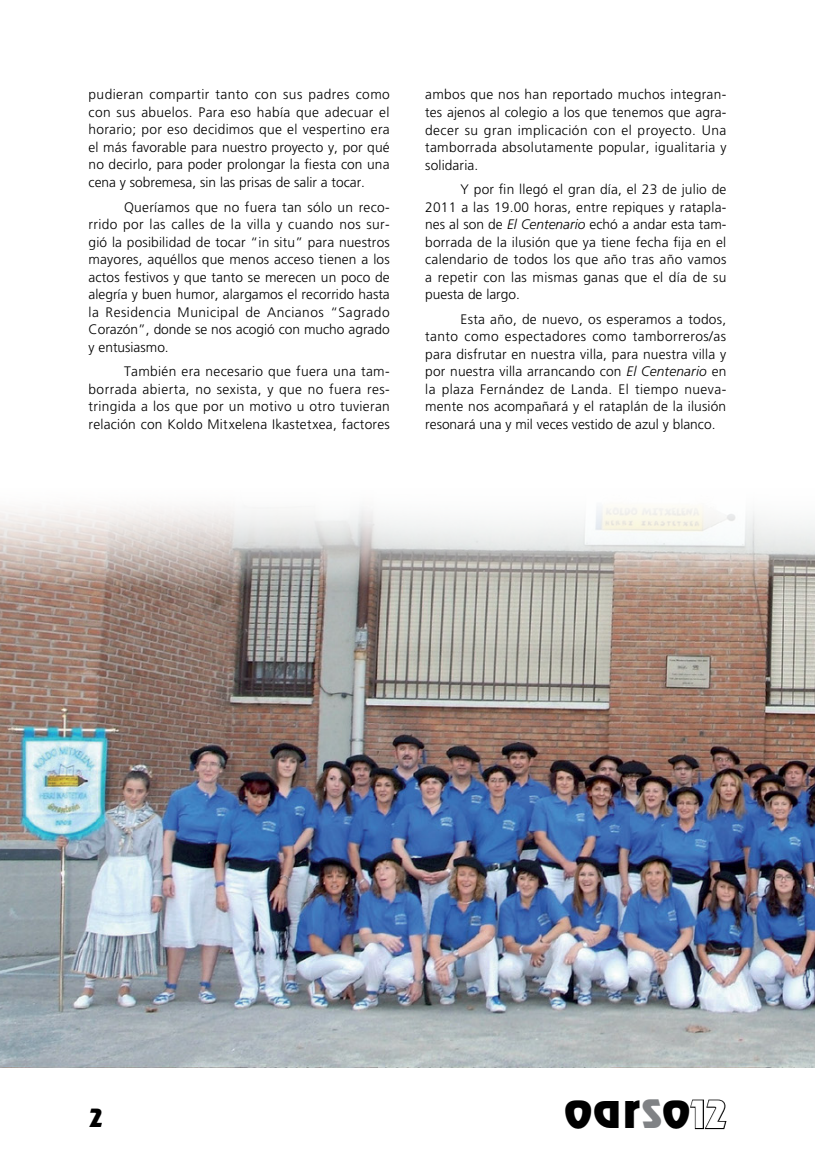
<style>
.page{position:relative;width:815px;height:1170px;background:#fff}
.page>*{position:absolute;margin:0;border:0;box-sizing:border-box;transform-origin:0 0}
.t1{font:44.62px "Revue";color:#000}
.t2{font:22.5px "Revue";color:#000}
.t3{font:300 13.75px/17.5px "Frutiger";letter-spacing:.01em;color:#000;text-align:justify}
.s1{font-style:italic}
.s2{font-size:35.12px;color:#808285}
.s3{font-size:33.75px;color:#fff}
</style>
<div class="page">
<svg style="left:690px;top:1099px;width:37px;height:30px"></svg>
<img style="left:0;top:506px;width:815px;height:561px">
<p class="t3" style="left:89px;top:86px;width:303px">pudieran compartir tanto con sus padres como con sus abuelos. Para eso había que adecuar el horario; por eso decidimos que el vespertino era el más favorable para nuestro proyecto y, por qué no decirlo, para poder prolongar la fiesta con una cena y sobremesa, sin las prisas de salir a tocar.</p>
<p class="t3" style="left:89px;top:198px;width:303px;text-indent:35px">Queríamos que no fuera tan sólo un reco&shy;rrido por las calles de la villa y cuando nos sur&shy;gió la posibilidad de tocar “in situ” para nuestros mayores, aquéllos que menos acceso tienen a los actos festivos y que tanto se merecen un poco de alegría y buen humor, alargamos el recorrido hasta la Residencia Municipal de Ancianos “Sagrado Corazón”, donde se nos acogió con mucho agrado y entusiasmo.</p>
<p class="t3" style="left:89px;top:363px;width:303px;text-indent:35px">También era necesario que fuera una tam&shy;borrada abierta, no sexista, y que no fuera res&shy;tringida a los que por un motivo u otro tuvieran relación con Koldo Mitxelena Ikastetxea, factores</p>
<p class="t3" style="left:425px;top:86px;width:303px">ambos que nos han reportado muchos integran&shy;tes ajenos al colegio a los que tenemos que agra&shy;decer su gran implicación con el proyecto. Una tamborrada absolutamente popular, igualitaria y solidaria.</p>
<p class="t3" style="left:425px;top:180px;width:303px;text-indent:35px">Y por fin llegó el gran día, el 23 de julio de 2011 a las 19.00 horas, entre repiques y ratapla&shy;nes al son de <span class="s1">El Centenario</span> echó a andar esta tam&shy;borrada de la ilusión que ya tiene fecha fija en el calendario de todos los que año tras año vamos a repetir con las mismas ganas que el día de su puesta de largo.</p>
<p class="t3" style="left:425px;top:310px;width:303px;text-indent:35px">Esta año, de nuevo, os esperamos a todos, tanto como espectadores como tamborreros/as para disfrutar en nuestra villa, para nuestra villa y por nuestra villa arrancando con <span class="s1">El Centenario</span> en la plaza Fernández de Landa. El tiempo nueva&shy;mente nos acompañará y el rataplán de la ilusión resonará una y mil veces vestido de azul y blanco.</p>
<h2 class="t2" style="left:90px;top:1102px;width:15px">2</h2>
<h1 class="t1" style="left:565px;top:1080px;width:163px">oar<span class="s2">S</span>o<span class="s3">12</span></h1>
</div>
